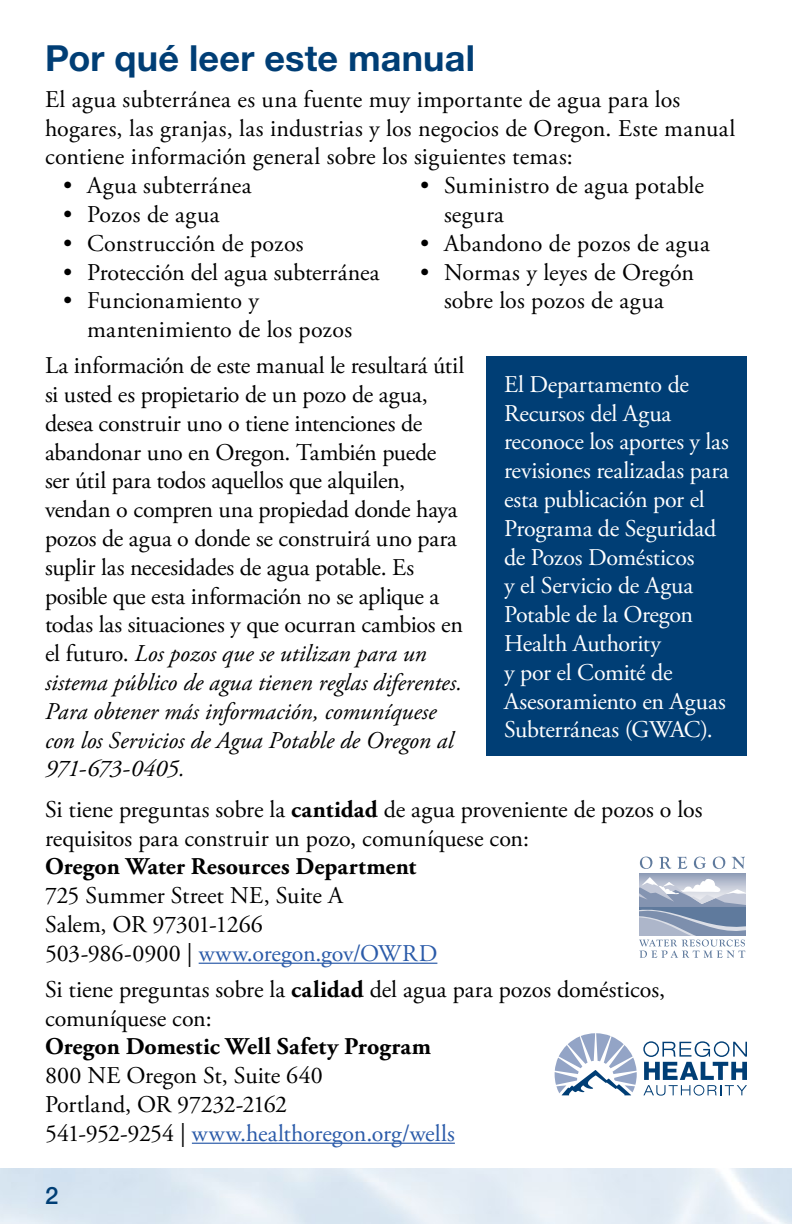
<style>
.page{position:relative;width:792px;height:1224px;background:#fff}
.page>*{position:absolute;margin:0;border:0;box-sizing:border-box;transform-origin:0 0}
.t1{font:700 36px "Helvetica Neue LT Std";letter-spacing:.005em;color:#003e75}
.Body{font:24px/28.8px "Adobe Garamond Pro";color:#000}
.body_white{font:24px/28.8px "Adobe Garamond Pro";letter-spacing:-.01em;color:#fff}
.t2{font:500 24px "Helvetica Neue LT Std";color:#003e75}
.s1{font-style:italic}
.s2{font-weight:700}
.s3{color:#2b5ba9}
</style>
<div class="page">
<div style="left:486px;top:356px;width:261px;height:399px;background:#003e75"></div>
<hr style="left:199px;top:963px;width:238px;height:1px;background:#2b5ba9">
<hr style="left:192px;top:1143px;width:263px;height:1px;background:#2b5ba9">
<svg style="left:640px;top:857px;width:12px;height:12px"></svg>
<svg style="left:659px;top:857px;width:12px;height:12px"></svg>
<svg style="left:677px;top:857px;width:10px;height:12px"></svg>
<svg style="left:694px;top:857px;width:12px;height:12px"></svg>
<svg style="left:713px;top:857px;width:12px;height:12px"></svg>
<svg style="left:732px;top:857px;width:13px;height:12px"></svg>
<div style="left:640px;top:874px;width:105px;height:43px;background:#98a4bc"></div>
<svg style="left:639px;top:877px;width:106px;height:81px"></svg>
<svg style="left:555px;top:1033px;width:82px;height:62px"></svg>
<svg style="left:643px;top:1041px;width:104px;height:55px"></svg>
<h2 class="t1" style="left:45px;top:36px;width:432px">Por qué leer este manual</h2>
<p class="Body" style="left:45px;top:86px;width:692px">El agua subterránea es una fuente muy importante de agua para los hogares, las granjas, las industrias y los negocios de Oregon. Este manual contiene información general sobre los siguientes temas:</p>
<p class="Body" style="left:63px;top:172px;width:190px">• Agua subterránea</p>
<p class="Body" style="left:63px;top:201px;width:158px">• Pozos de agua</p>
<p class="Body" style="left:63px;top:230px;width:242px">• Construcción de pozos</p>
<p class="Body" style="left:63px;top:258px;width:318px">• Protección del agua subterránea</p>
<p class="Body" style="left:87px;top:287px;width:267px;text-indent:-24px">• Funcionamiento y mantenimiento de los pozos</p>
<p class="Body" style="left:444px;top:172px;width:261px;text-indent:-24px">• Suministro de agua potable segura</p>
<p class="Body" style="left:420px;top:230px;width:291px">• Abandono de pozos de agua</p>
<p class="Body" style="left:420px;top:258px;width:276px;text-align:center">• Normas y leyes de Oregón sobre los pozos de agua</p>
<p class="Body" style="left:45px;top:352px;width:421px">La información de este manual le resultará útil si usted es propietario de un pozo de agua, desea construir uno o tiene intenciones de abandonar uno en Oregon. También puede ser útil para todos aquellos que alquilen, vendan o compren una propiedad donde haya pozos de agua o donde se construirá uno para suplir las necesidades de agua potable. Es posible que esta información no se aplique a todas las situaciones y que ocurran cambios en el futuro. <span class="s1">Los pozos que se utilizan para un sistema público de agua tienen reglas diferentes.<br>Para obtener más información, comuníquese con los Servicios de Agua Potable de Oregon al 971-673-0405.</span></p>
<p class="body_white" style="left:504px;top:371px;width:226px">El Departamento de<br>Recursos del Agua reconoce los aportes y las revisiones realizadas para esta publicación por el<br>Programa de Seguridad de Pozos Domésticos<br>y el Servicio de Agua<br>Potable de la Oregon<br>Health Authority<br>y por el Comité de<br>Asesoramiento en Aguas<br>Subterráneas (GWAC).</p>
<p class="Body" style="left:45px;top:796px;width:659px">Si tiene preguntas sobre la <span class="s2">cantidad</span> de agua proveniente de pozos o los requisitos para construir un pozo, comuníquese con:</p>
<p class="Body" style="left:45px;top:853px;width:394px"><span class="s2">Oregon Water Resources Department<br></span>725 Summer Street NE, Suite A<br>Salem, OR 97301-1266<br>503-986-0900 | <span class="s3">www.oregon.gov/OWRD</span></p>
<p class="Body" style="left:45px;top:976px;width:622px">Si tiene preguntas sobre la <span class="s2">calidad</span> del agua para pozos domésticos, comuníquese con:</p>
<p class="Body" style="left:45px;top:1033px;width:411px"><span class="s2">Oregon Domestic Well Safety Program </span>800 NE Oregon St, Suite 640<br>Portland, OR 97232-2162<br>541-952-9254 | <span class="s3">www.healthoregon.org/wells</span></p>
<p class="t2" style="left:45px;top:1181px;width:15px">2</p>
</div>
